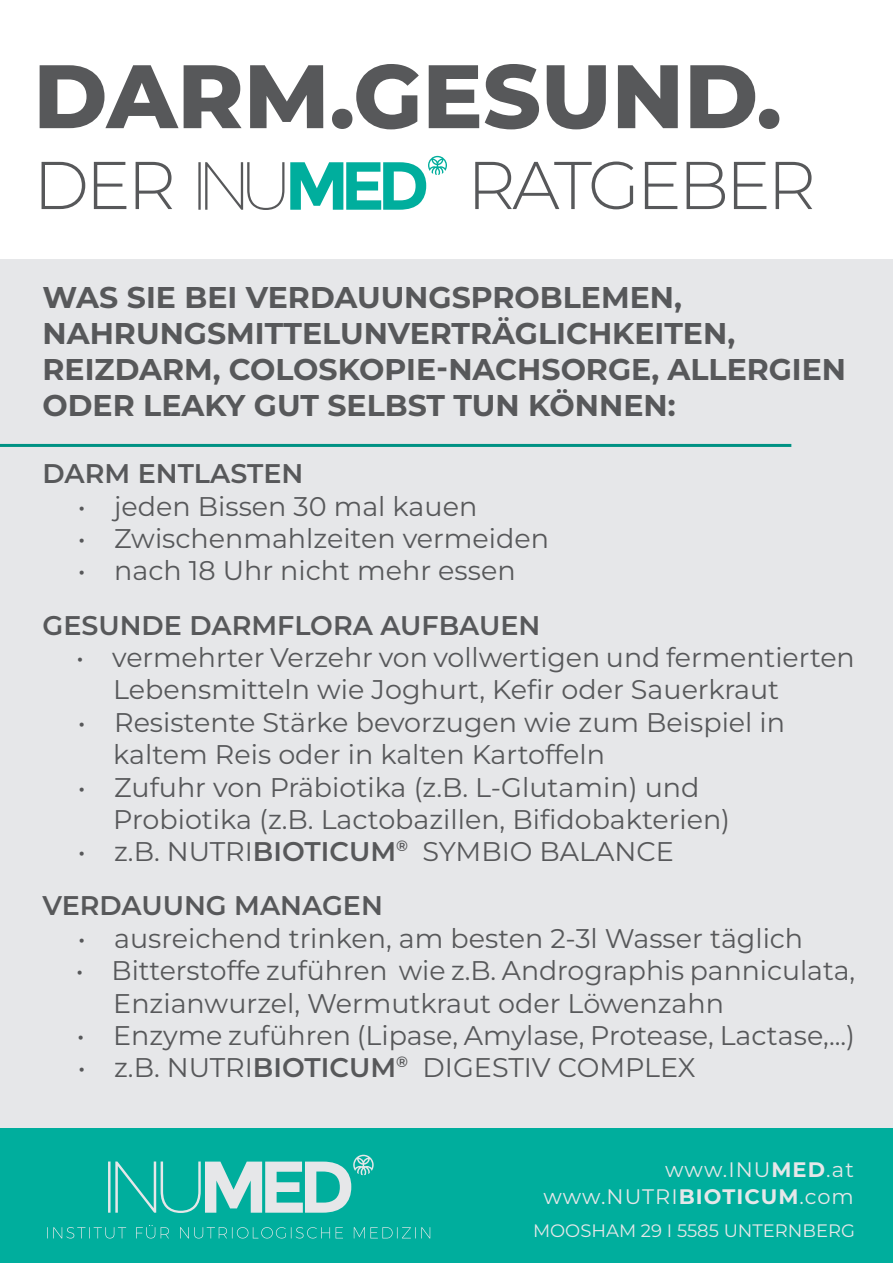
<style>
.page{position:relative;width:893px;height:1263px;background:#fff}
.page>*{position:absolute;margin:0;border:0;box-sizing:border-box;transform-origin:0 0}
.t1{font:800 90px "Montserrat";color:#57585a}
.t2{font:300 67.5px "Montserrat";letter-spacing:-.05em;color:#57585a}
.t3{font:700 30px/36px "Montserrat";color:#57585a}
.t4{font:27px/32.4px "Montserrat";color:#57585a}
.t5{font:600 27px/54px "Montserrat";color:#57585a}
.t6{font:21px/27px "Montserrat";letter-spacing:.05em;color:#e6e7e9;text-align:right}
.t7{font:18px "Montserrat";color:#e6e7e9}
.s1{font-weight:400}
.s2{font-weight:600}
.s3{font-weight:700}
</style>
<div class="page">
<div style="left:0;top:259px;width:893px;height:1004px;background:#e6e7e9"></div>
<svg style="left:198px;top:162px;width:86px;height:48px"></svg>
<svg style="left:290px;top:156px;width:157px;height:54px"></svg>
<div style="left:0;top:1128px;width:893px;height:135px;background:#00ae9d"></div>
<svg style="left:108px;top:1155px;width:266px;height:58px"></svg>
<svg style="left:47px;top:1225px;width:383px;height:13px"></svg>
<hr style="left:0;top:444px;width:791px;height:3px;background:#009284">
<h1 class="t1" style="left:33px;top:30px;width:750px">DARM.GESUND.</h1>
<h2 class="t2" style="left:33px;top:139px;width:144px">DER</h2>
<h2 class="t2" style="left:467px;top:139px;width:350px">RATGEBER</h2>
<p class="t3" style="left:43px;top:277px;width:805px">WAS SIE BEI VERDAUUNGSPROBLEMEN, NAHRUNGSMITTELUNVERTRÄGLICHKEITEN, REIZDARM, COLOSKOPIE-NACHSORGE, ALLERGIEN ODER LEAKY GUT SELBST TUN KÖNNEN:</p>
<p class="t5" style="left:43px;top:445px;width:262px">DARM ENTLASTEN</p>
<p class="t4" style="left:78px;top:489px;width:401px">• jeden Bissen 30 mal kauen</p>
<p class="t4" style="left:78px;top:521px;width:473px">• Zwischenmahlzeiten vermeiden</p>
<p class="t4" style="left:78px;top:554px;width:439px">• nach 18 Uhr nicht mehr essen</p>
<p class="t5" style="left:43px;top:597px;width:499px">GESUNDE DARMFLORA AUFBAUEN</p>
<p class="t4" style="left:113px;top:640px;width:743px;text-indent:-37px">• vermehrter Verzehr von vollwertigen und fermentierten<br>Lebensmitteln wie Joghurt, Kefir oder Sauerkraut</p>
<p class="t4" style="left:113px;top:705px;width:673px;text-indent:-35px">• Resistente Stärke bevorzugen wie zum Beispiel in kaltem Reis oder in kalten Kartoffeln</p>
<p class="t4" style="left:113px;top:770px;width:618px;text-indent:-35px">• Zufuhr von Präbiotika (z.B. L-Glutamin) und<br>Probiotika (z.B. Lactobazillen, Bifidobakterien)</p>
<p class="t5" style="left:43px;top:823px;width:633px;text-indent:35px"><span class="s1">• z.B. NUTRI</span>BIOTICUM<sup>®</sup> <span class="s1">SYMBIO BALANCE<br></span>VERDAUUNG MANAGEN</p>
<p class="t4" style="left:78px;top:921px;width:727px">• ausreichend trinken, am besten 2-3l Wasser täglich</p>
<p class="t4" style="left:113px;top:953px;width:743px;text-indent:-37px">• Bitterstoffe zuführen wie z.B. Andrographis panniculata,<br>Enzianwurzel, Wermutkraut oder Löwenzahn</p>
<p class="t4" style="left:77px;top:1018px;width:780px">• Enzyme zuführen (Lipase, Amylase, Protease, Lactase,...)</p>
<p class="t4" style="left:78px;top:1050px;width:619px">• z.B. NUTRI<span class="s2">BIOTICUM</span><sup>®</sup> DIGESTIV COMPLEX</p>
<p class="t6" style="left:543px;top:1155px;width:312px">www.INU<span class="s3">MED</span>.at www.NUTRI<span class="s3">BIOTICUM</span>.com</p>
<p class="t7" style="left:533px;top:1218px;width:324px">MOOSHAM 29 I 5585 UNTERNBERG</p>
</div>
